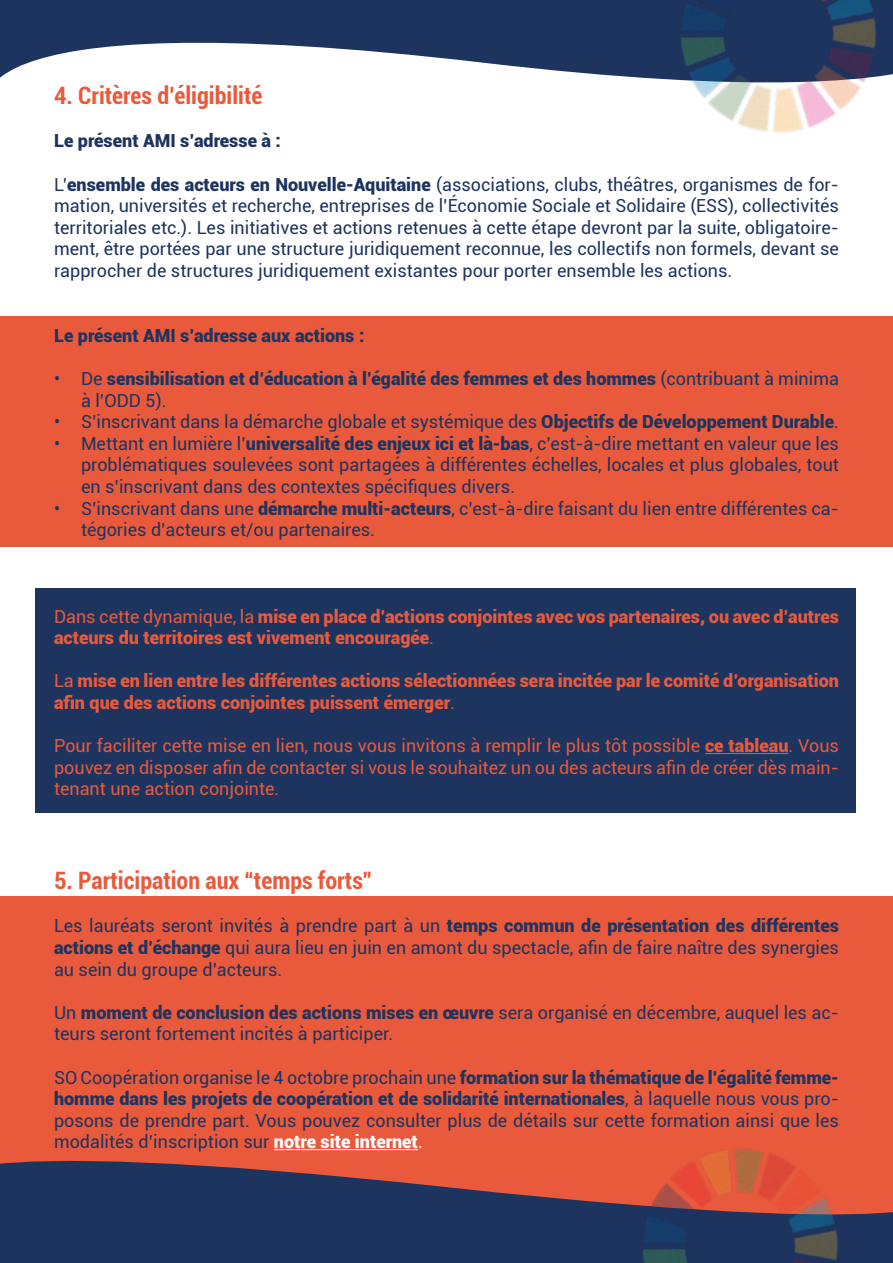
<style>
.page{position:relative;width:893px;height:1263px;background:#fff}
.page>*{position:absolute;margin:0;border:0;box-sizing:border-box;transform-origin:0 0}
.t1{font:700 condensed 24px "Roboto";color:#e95a3c}
.t2{font:18px/21.6px "Roboto";color:#1d345f;text-align:justify}
.t3{font:900 18px/21.6px "Roboto";color:#e95a3c}
.t4{font:18px/21.6px "Roboto";color:#e95a3c;text-align:justify}
.t5{font:900 18px/21.6px "Roboto";color:#1d345f}
.s1{font-weight:900}
.s2{font-weight:400}
.s3{font-weight:900;color:#fff}
.s4{color:#fff}
</style>
<div class="page">
<div style="left:0;top:896px;width:893px;height:367px;background:#e95a3c"></div>
<svg style="left:0;top:0;width:635px;height:78px;fill:#1d345f"></svg>
<img style="left:635px;top:0;width:258px;height:133px">
<svg style="left:0;top:1150px;width:893px;height:113px;fill:#1d345f"></svg>
<img style="left:597px;top:1148px;width:288px;height:115px">
<div style="left:0;top:316px;width:893px;height:230px;background:#e95a3c"></div>
<div style="left:35px;top:589px;width:821px;height:224px;background:#1d345f"></div>
<hr style="left:705px;top:753px;width:83px;height:1px;background:#e95a3c">
<hr style="left:274px;top:1149px;width:144px;height:1px;background:#fff">
<h1 class="t1" style="left:54px;top:79px;width:210px">4. Critères d’éligibilité</h1>
<p class="t5" style="left:54px;top:129px;width:229px">Le présent AMI s’adresse à :</p>
<p class="t2" style="left:54px;top:173px;width:786px">L’<span class="s1">ensemble des acteurs en Nouvelle-Aquitaine</span> (associations, clubs, théâtres, organismes de for&shy;mation, universités et recherche, entreprises de l’Économie Sociale et Solidaire (ESS), collectivités territoriales etc.). Les initiatives et actions retenues à cette étape devront par la suite, obligatoire&shy;ment, être portées par une structure juridiquement reconnue, les collectifs non formels, devant se rapprocher de structures juridiquement existantes pour porter ensemble les actions.</p>
<p class="t5" style="left:54px;top:324px;width:312px">Le présent AMI s’adresse aux actions :</p>
<p class="t5" style="left:81px;top:367px;width:759px;text-indent:-27px"><span class="s2">• De</span> sensibilisation et d’éducation à l’égalité des femmes et des hommes <span class="s2">(contribuant à minima à l’ODD 5).</span></p>
<p class="t2" style="left:54px;top:410px;width:786px">• S’inscrivant dans la démarche globale et systémique des <span class="s1">Objectifs de Développement Durable</span>.</p>
<p class="t2" style="left:81px;top:432px;width:759px;text-indent:-27px">• Mettant en lumière l’<span class="s1">universalité des enjeux ici et là-bas</span>, c’est-à-dire mettant en valeur que les problématiques soulevées sont partagées à différentes échelles, locales et plus globales, tout en s’inscrivant dans des contextes spécifiques divers.</p>
<p class="t2" style="left:81px;top:497px;width:759px;text-indent:-27px">• S’inscrivant dans une <span class="s1">démarche multi-acteurs</span>, c’est-à-dire faisant du lien entre différentes ca&shy;tégories d’acteurs et/ou partenaires.</p>
<p class="t3" style="left:54px;top:605px;width:786px"><span class="s2">Dans cette dynamique, la</span> mise en place d’actions conjointes avec vos partenaires, ou avec d’autres acteurs du territoires est vivement encouragée<span class="s2">.</span></p>
<p class="t3" style="left:54px;top:669px;width:786px"><span class="s2">La</span> mise en lien entre les différentes actions sélectionnées sera incitée par le comité d’organisation afin que des actions conjointes puissent émerger<span class="s2">.</span></p>
<p class="t4" style="left:54px;top:734px;width:786px">Pour faciliter cette mise en lien, nous vous invitons à remplir le plus tôt possible <span class="s1">ce tableau</span>. Vous pouvez en disposer afin de contacter si vous le souhaitez un ou des acteurs afin de créer dès main&shy;tenant une action conjointe.</p>
<h1 class="t1" style="left:54px;top:864px;width:320px">5. Participation aux “temps forts”</h1>
<p class="t2" style="left:54px;top:914px;width:786px">Les lauréats seront invités à prendre part à un <span class="s1">temps commun de présentation des différentes actions et d’échange</span> qui aura lieu en juin en amont du spectacle, afin de faire naître des synergies au sein du groupe d’acteurs.</p>
<p class="t2" style="left:54px;top:1001px;width:786px">Un <span class="s1">moment de conclusion des actions mises en œuvre</span> sera organisé en décembre, auquel les ac&shy;teurs seront fortement incités à participer.</p>
<p class="t2" style="left:54px;top:1066px;width:786px">SO Coopération organise le 4 octobre prochain une <span class="s1">formation sur la thématique de l’égalité femme&shy;homme dans les projets de coopération et de solidarité internationales</span>, à laquelle nous vous pro&shy;posons de prendre part. Vous pouvez consulter plus de détails sur cette formation ainsi que les modalités d’inscription sur <span class="s3">notre site internet</span><span class="s4">.</span></p>
</div>
